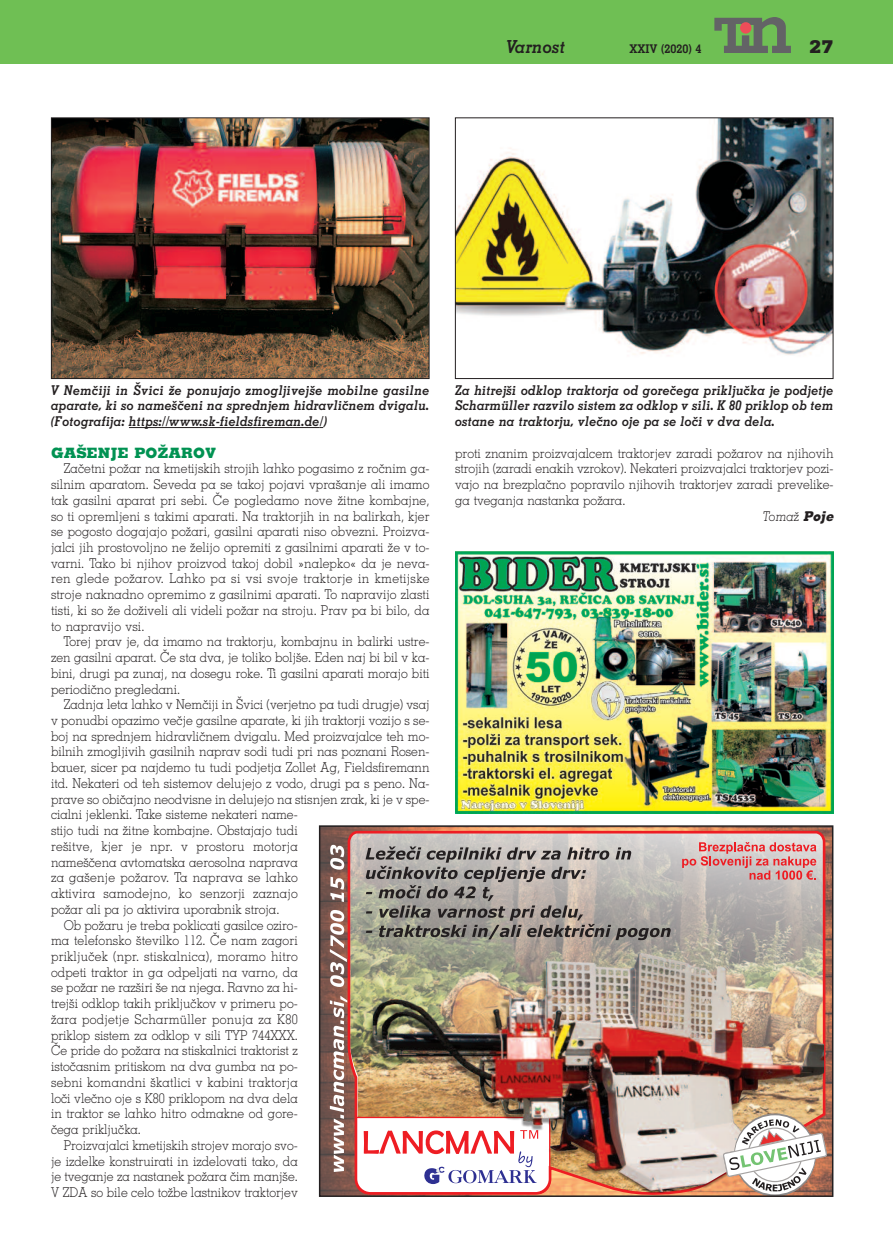
<style>
.page{position:relative;width:893px;height:1251px;background:#fff}
.page>*{position:absolute;margin:0;border:0;box-sizing:border-box;transform-origin:0 0}
.t1{font:italic 700 18px "SS Memphis";color:#231f20;scale:.95 1}
.t2{font:800 18px "SS Memphis";color:#231f20}
.t3{font:800 14.25px "SS Memphis";color:#009252}
.t4{font:300 13.5px/15.8px "SS Memphis";color:#231f20;text-align:justify;scale:.9 1}
.t5{font:italic 700 13.5px/15.8px "SS Memphis";color:#231f20;text-align:justify;scale:.95 1}
.t6{font:300 13.5px "SS Memphis";letter-spacing:.02em;color:#231f20;scale:.9 1}
.t7{font:italic 300 13.5px "SS Memphis";color:#231f20;scale:.9 1}
.t8{font:700 12px "SS Memphis";color:#231f20}
.s1{font-weight:800}
</style>
<div class="page">
<div style="left:0;top:0;width:893px;height:64px;background:#6fbf54"></div>
<svg style="left:714px;top:17px;width:77px;height:36px"></svg>
<div style="left:740px;top:22px;width:11px;height:12px;background:#ef4d59;border-radius:50%"></div>
<hr style="left:129px;top:427px;width:191px;height:1px;background:#231f20">
<img style="left:457px;top:119px;width:374px;height:237px">
<div style="left:455px;top:117px;width:378px;height:262px;border:1px solid #231f20"></div>
<img style="left:53px;top:119px;width:374px;height:258px">
<div style="left:51px;top:117px;width:378px;height:262px;border:1px solid #231f20"></div>
<img style="left:455px;top:552px;width:378px;height:261px">
<img style="left:322px;top:828px;width:508px;height:365px">
<img style="left:346px;top:829px;width:482px;height:364px">
<svg style="left:330px;top:995px;width:17px;height:176px"></svg>
<svg style="left:330px;top:909px;width:17px;height:77px"></svg>
<svg style="left:330px;top:876px;width:14px;height:25px"></svg>
<svg style="left:330px;top:844px;width:14px;height:25px"></svg>
<svg style="left:682px;top:841px;width:134px;height:38px;background:#d6a4a4"></svg>
<svg style="left:355px;top:1115px;width:196px;height:78px"></svg>
<img style="left:373px;top:952px;width:451px;height:239px">
<img style="left:721px;top:1101px;width:109px;height:92px">
<svg style="left:365px;top:846px;width:306px;height:94px;background:#9b9691"></svg>
<div style="left:319px;top:825px;width:514px;height:371px;border:2px solid #231f20"></div>
<h1 class="t1" style="left:506px;top:40px;width:64px">Varnost</h1>
<p class="t8" style="left:629px;top:44px;width:74px">XXIV (2020) 4</p>
<h1 class="t2" style="left:809px;top:40px;width:26px">27</h1>
<p class="t5" style="left:51px;top:383px;width:400px">V Nem~iji in [vici `e ponujajo zmogljivej{e mobilne gasilne aparate, ki so name{~eni na sprednjem hidravli~nem dvigalu. (Fotografija: https://www.sk-fieldsfireman.de/)</p>
<p class="t3" style="left:51px;top:447px;width:167px">GA[ENJE PO@AROV</p>
<p class="t4" style="left:51px;top:461px;width:422px;text-indent:13px">Za~etni po`ar na kmetijskih strojih lahko pogasimo z ro~nim ga&shy;silnim aparatom. Seveda pa se takoj pojavi vpra{anje ali imamo tak gasilni aparat pri sebi. ^e pogledamo nove `itne kombajne, so ti opremljeni s takimi aparati. Na traktorjih in na balirkah, kjer se pogosto dogajajo po`ari, gasilni aparati niso obvezni. Proizva&shy;jalci jih prostovoljno ne `elijo opremiti z gasilnimi aparati `e v to&shy;varni. Tako bi njihov proizvod takoj dobil »nalepko« da je neva&shy;ren glede po`arov. Lahko pa si vsi svoje traktorje in kmetijske stroje naknadno opremimo z gasilnimi aparati. To napravijo zlasti tisti, ki so `e do`iveli ali videli po`ar na stroju. Prav pa bi bilo, da to napravijo vsi.</p>
<p class="t4" style="left:51px;top:634px;width:422px;text-indent:13px">Torej prav je, da imamo na traktorju, kombajnu in balirki ustre&shy;zen gasilni aparat. ^e sta dva, je toliko bolj{e. Eden naj bi bil v ka&shy;bini, drugi pa zunaj, na dosegu roke. Ti gasilni aparati morajo biti periodi~no pregledani.</p>
<p class="t4" style="left:64px;top:697px;width:408px">Zadnja leta lahko v Nem~iji in [vici (verjetno pa tudi drugje) vsaj</p>
<p class="t4" style="left:51px;top:713px;width:422px">v ponudbi opazimo ve~je gasilne aparate, ki jih traktorji vozijo s se-</p>
<p class="t4" style="left:51px;top:729px;width:422px">boj na sprednjem hidravli~nem dvigalu. Med proizvajalce teh mo-</p>
<p class="t4" style="left:51px;top:744px;width:422px">bilnih zmogljivih gasilnih naprav sodi tudi pri nas poznani Rosen-</p>
<p class="t4" style="left:51px;top:760px;width:422px">bauer, sicer pa najdemo tu tudi podjetja Zollet Ag, Fieldsfiremann</p>
<p class="t4" style="left:51px;top:776px;width:422px">itd. Nekateri od teh sistemov delujejo z vodo, drugi pa s peno. Na-</p>
<p class="t4" style="left:51px;top:792px;width:422px">prave so obi~ajno neodvisne in delujejo na stisnjen zrak, ki je v spe-</p>
<p class="t4" style="left:51px;top:807px;width:276px">cialni jeklenki. Take sisteme nekateri name-</p>
<p class="t4" style="left:51px;top:823px;width:276px">stijo tudi na `itne kombajne. Obstajajo tudi</p>
<p class="t6" style="left:51px;top:841px;width:276px">re{itve, kjer je npr. v prostoru motorja</p>
<p class="t4" style="left:51px;top:854px;width:276px">name{~ena avtomatska aerosolna naprava</p>
<p class="t6" style="left:51px;top:872px;width:276px">za ga{enje po`arov. Ta naprava se lahko</p>
<p class="t6" style="left:51px;top:888px;width:276px">aktivira samodejno, ko senzorji zaznajo</p>
<p class="t4" style="left:51px;top:902px;width:255px">po`ar ali pa jo aktivira uporabnik stroja.</p>
<p class="t4" style="left:64px;top:917px;width:261px">Ob po`aru je treba poklicati gasilce oziro-</p>
<p class="t4" style="left:51px;top:933px;width:276px">ma telefonsko {tevilko 112. ^e nam zagori</p>
<p class="t6" style="left:51px;top:951px;width:276px">priklju~ek (npr. stiskalnica), moramo hitro</p>
<p class="t4" style="left:51px;top:964px;width:276px">odpeti traktor in ga odpeljati na varno, da</p>
<p class="t4" style="left:51px;top:980px;width:276px">se po`ar ne raz{iri {e na njega. Ravno za hi-</p>
<p class="t4" style="left:51px;top:996px;width:276px">trej{i odklop takih priklju~kov v primeru po-</p>
<p class="t6" style="left:51px;top:1013px;width:276px">`ara podjetje Scharmüller ponuja za K80</p>
<p class="t4" style="left:51px;top:1027px;width:276px">priklop sistem za odklop v sili TYP 744XXX.</p>
<p class="t4" style="left:51px;top:1043px;width:276px">^e pride do po`ara na stiskalnici traktorist z</p>
<p class="t4" style="left:51px;top:1059px;width:276px">isto~asnim pritiskom na dva gumba na po-</p>
<p class="t6" style="left:51px;top:1076px;width:276px">sebni komandni {katlici v kabini traktorja</p>
<p class="t4" style="left:51px;top:1090px;width:276px">lo~i vle~no oje s K80 priklopom na dva dela</p>
<p class="t4" style="left:51px;top:1106px;width:276px">in traktor se lahko hitro odmakne od gore-</p>
<p class="t4" style="left:51px;top:1122px;width:101px">~ega priklju~ka.</p>
<p class="t4" style="left:64px;top:1137px;width:261px">Proizvajalci kmetijskih strojev morajo svo-</p>
<p class="t4" style="left:51px;top:1153px;width:276px">je izdelke konstruirati in izdelovati tako, da</p>
<p class="t4" style="left:51px;top:1169px;width:276px">je tveganje za nastanek po`ara ~im manj{e.</p>
<p class="t4" style="left:51px;top:1185px;width:276px">V ZDA so bile celo to`be lastnikov traktorjev</p>
<p class="t5" style="left:455px;top:383px;width:400px">Za hitrej{i odklop traktorja od gore~ega priklju~ka je podjetje Scharmüller razvilo sistem za odklop v sili. K 80 priklop ob tem ostane na traktorju, vle~no oje pa se lo~i v dva dela.</p>
<p class="t4" style="left:455px;top:446px;width:422px">proti znanim proizvajalcem traktorjev zaradi po`arov na njihovih</p>
<p class="t4" style="left:455px;top:461px;width:422px">strojih (zaradi enakih vzrokov). Nekateri proizvajalci traktorjev pozi-</p>
<p class="t4" style="left:455px;top:477px;width:422px">vajo na brezpla~no popravilo njihovih traktorjev zaradi prevelike-</p>
<p class="t4" style="left:455px;top:493px;width:191px">ga tveganja nastanka po`ara.</p>
<p class="t7" style="left:763px;top:510px;width:82px">Toma` <span class="s1">Poje</span></p>
</div>
